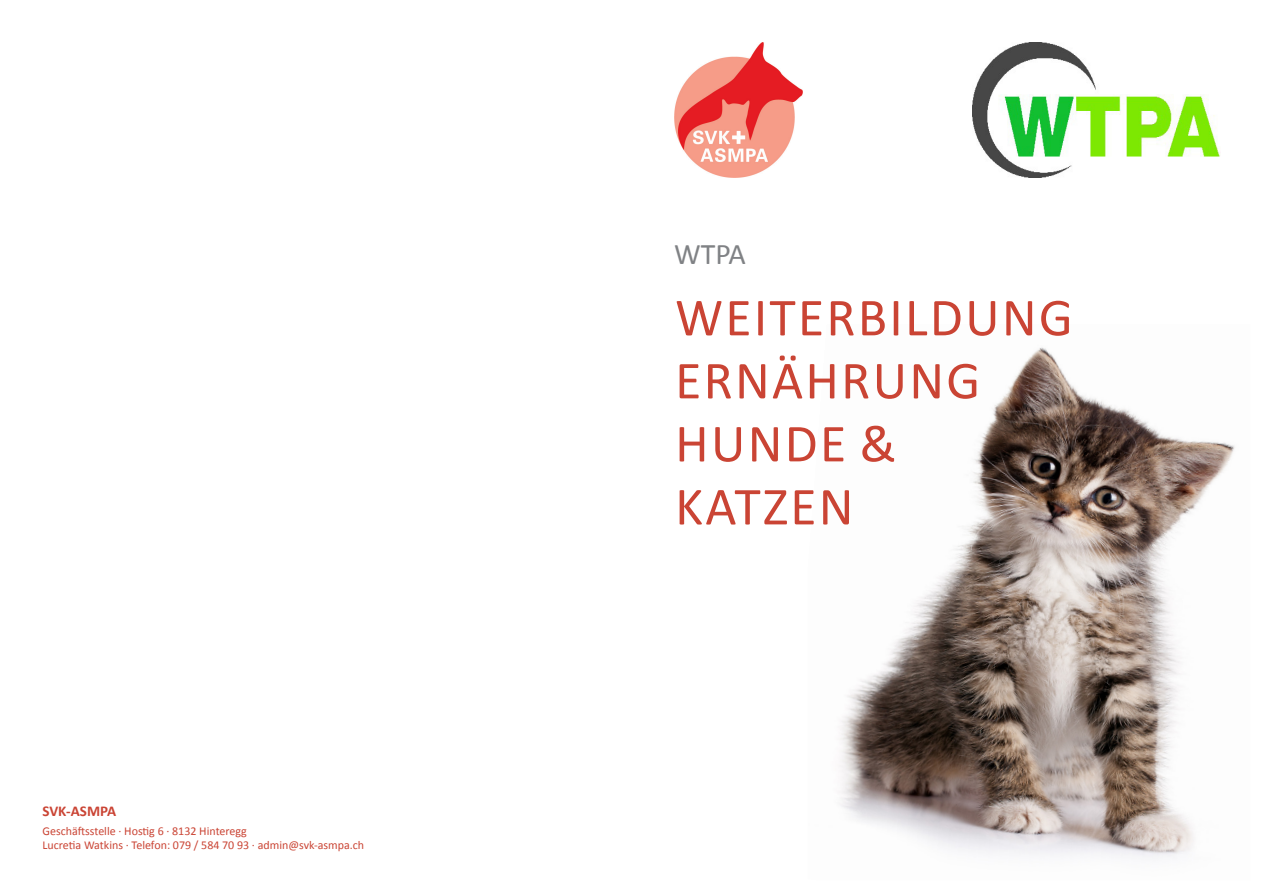
<style>
.page{position:relative;width:1263px;height:893px;background:#fff}
.page>*{position:absolute;margin:0;border:0;box-sizing:border-box;transform-origin:0 0}
.t1{font:54px/63px "Calibri";letter-spacing:.04em;color:#ca4434}
.t2{font:30px "Calibri";color:#808285}
.t3{font:700 15px "Calibri";color:#ca4434}
.t4{font:12px/14.4px "Calibri";color:#ca4434}
</style>
<div class="page">
<img style="left:674px;top:43px;width:129px;height:134px">
<img style="left:840px;top:347px;width:395px;height:511px">
<img style="left:973px;top:43px;width:247px;height:135px">
<p class="t3" style="left:43px;top:801px;width:75px">SVK-ASMPA</p>
<p class="t4" style="left:43px;top:823px;width:323px">Geschäftsstelle · Hostig 6 · 8132 Hinteregg<br>Lucretia Watkins · Telefon: 079 / 584 70 93 · admin@svk-asmpa.ch</p>
<h2 class="t2" style="left:674px;top:235px;width:73px">WTPA</h2>
<h1 class="t1" style="left:675px;top:286px;width:399px">WEITERBILDUNG<br>ERNÄHRUNG<br>HUNDE &amp;<br>KATZEN</h1>
</div>
